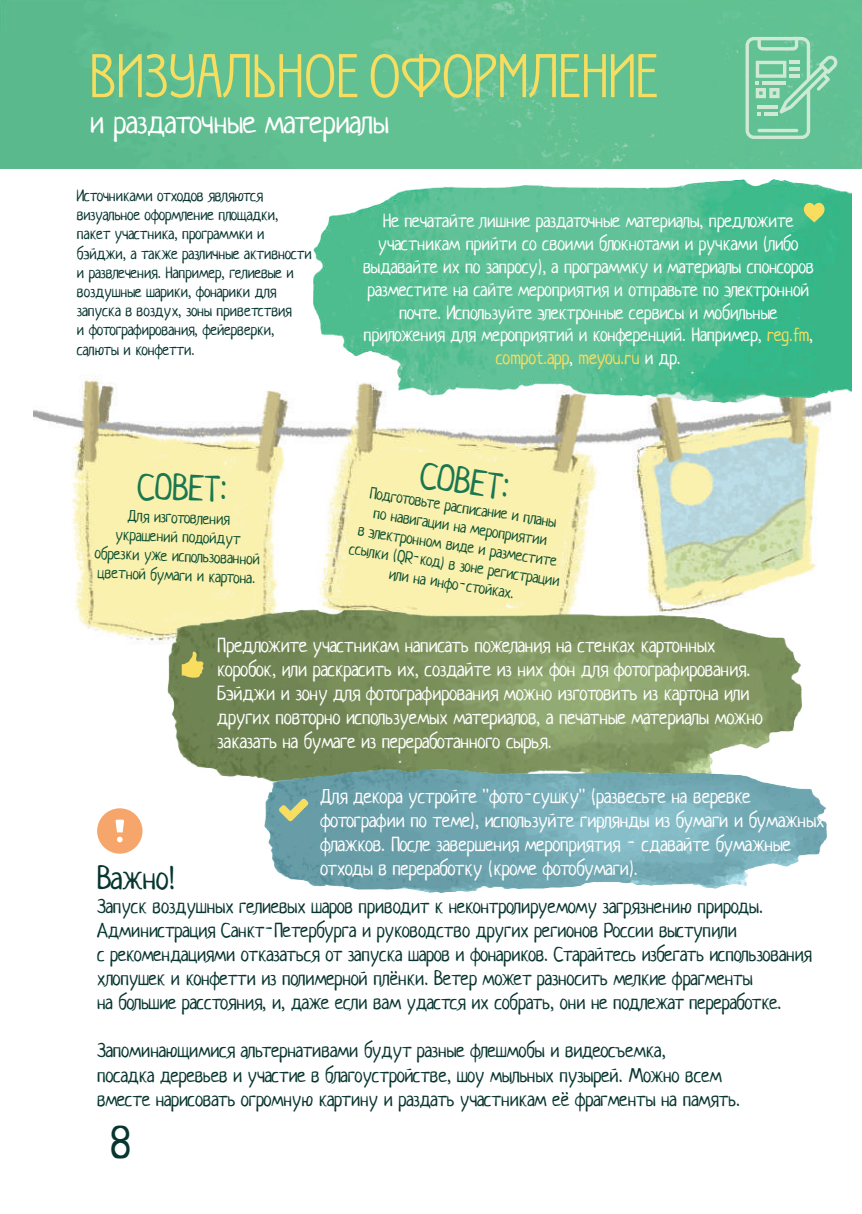
<style>
.page{position:relative;width:862px;height:1214px;background:#fff}
.page>*{position:absolute;margin:0;border:0;box-sizing:border-box;transform-origin:0 0}
.t1{font:64px "Izis One";color:#f8dd5f}
.t2{font:44px "Neucha";color:#07352f}
.t3{font:35.8px "Neucha";color:#1a774f}
.t4{font:32px "Neucha";letter-spacing:-.01em;color:#fff}
.t5{font:32px "Neucha";letter-spacing:-.02em;color:#07352f}
.t6{font:20px/24px "Neucha";color:#07352f}
.t7{font:20px/24px "Neucha";letter-spacing:-.02em;color:#fff}
.t8{font:20px/24px "Neucha";color:#fff}
.t9{font:19px/22.8px "Neucha";color:#fff;text-align:center}
.t10{font:16px/19.2px "Neucha";color:#07352f}
.t11{font:16px/19.2px "Neucha";color:#0e5132;text-align:center}
.s1{color:#f8dd5f}
</style>
<div class="page">
<div style="left:0;top:0;width:862px;height:168px;background:#62c192"></div>
<img style="left:33px;top:380px;width:799px;height:265px">
<img style="left:167px;top:609px;width:634px;height:170px">
<img style="left:265px;top:769px;width:562px;height:123px">
<svg style="left:182px;top:651px;width:22px;height:26px"></svg>
<svg style="left:279px;top:798px;width:29px;height:23px"></svg>
<img style="left:313px;top:179px;width:539px;height:224px">
<svg style="left:804px;top:203px;width:20px;height:19px"></svg>
<svg style="left:97px;top:808px;width:45px;height:45px"></svg>
<svg style="left:745px;top:37px;width:93px;height:102px;background:#81cca6"></svg>
<h1 class="t1" style="left:90px;top:42px;width:570px">ВИЗУАЛЬНОЕ ОФОРМЛЕНИЕ</h1>
<h3 class="t4" style="left:90px;top:103px;width:301px">и раздаточные материалы</h3>
<p class="t10" style="left:77px;top:186px;width:236px">Источниками отходов являются визуальное оформление площадки, пакет участника, программки и бэйджи, а также различные активности и развлечения. Например, гелиевые и воздушные шарики, фонарики для запуска в воздух, зоны приветствия<br>и фотографирования, фейерверки, салюты и конфетти.</p>
<p class="t9" style="left:363px;top:210px;width:452px">Не печатайте лишние раздаточные материалы, предложите участникам прийти со своими блокнотами и ручками (либо выдавайте их по запросу), а программку и материалы спонсоров разместите на сайте мероприятия и отправьте по электронной почте. Используйте электронные сервисы и мобильные приложения для мероприятий и конференций. Например, <span class="s1">reg.fm</span>, <span class="s1">compot.app</span>, <span class="s1">meyou.ru</span> и др.</p>
<h3 class="t3" style="left:424px;top:453px;width:91px;rotate:9deg">СОВЕТ:</h3>
<h3 class="t3" style="left:138px;top:465px;width:91px;rotate:2deg">СОВЕТ:</h3>
<p class="t11" style="left:96px;top:505px;width:167px;rotate:2deg">Для изготовления украшений подойдут обрезки уже использованной цветной бумаги и картона.</p>
<p class="t11" style="left:360px;top:481px;width:214px;rotate:9deg">Подготовьте расписание и планы<br>по навигации на мероприятии<br>в электронном виде и разместите ссылки (QR-код) в зоне регистрации или на инфо-стойках.</p>
<p class="t7" style="left:217px;top:634px;width:547px">Предложите участникам написать пожелания на стенках картонных коробок, или раскрасить их, создайте из них фон для фотографирования.<br>Бэйджи и зону для фотографирования можно изготовить из картона или других повторно используемых материалов, а печатные материалы можно заказать на бумаге из переработанного сырья.</p>
<p class="t8" style="left:320px;top:784px;width:506px">Для декора устройте "фото-сушку" (развесьте на веревке фотографии по теме), используйте гирлянды из бумаги и бумажных флажков. После завершения мероприятия - сдавайте бумажные отходы в переработку (кроме фотобумаги).</p>
<h3 class="t5" style="left:97px;top:859px;width:79px">Важно!</h3>
<p class="t6" style="left:97px;top:894px;width:716px">Запуск воздушных гелиевых шаров приводит к неконтролируемому загрязнению природы.<br>Администрация Санкт-Петербурга и руководство других регионов России выступили<br>с рекомендациями отказаться от запуска шаров и фонариков. Старайтесь избегать использования хлопушек и конфетти из полимерной плёнки. Ветер может разносить мелкие фрагменты<br>на большие расстояния, и, даже если вам удастся их собрать, они не подлежат переработке.</p>
<p class="t6" style="left:97px;top:1038px;width:644px">Запоминающимися альтернативами будут разные флешмобы и видеосъемка,<br>посадка деревьев и участие в благоустройстве, шоу мыльных пузырей. Можно всем вместе нарисовать огромную картину и раздать участникам её фрагменты на память.</p>
<h2 class="t2" style="left:110px;top:1116px;width:22px">8</h2>
</div>
